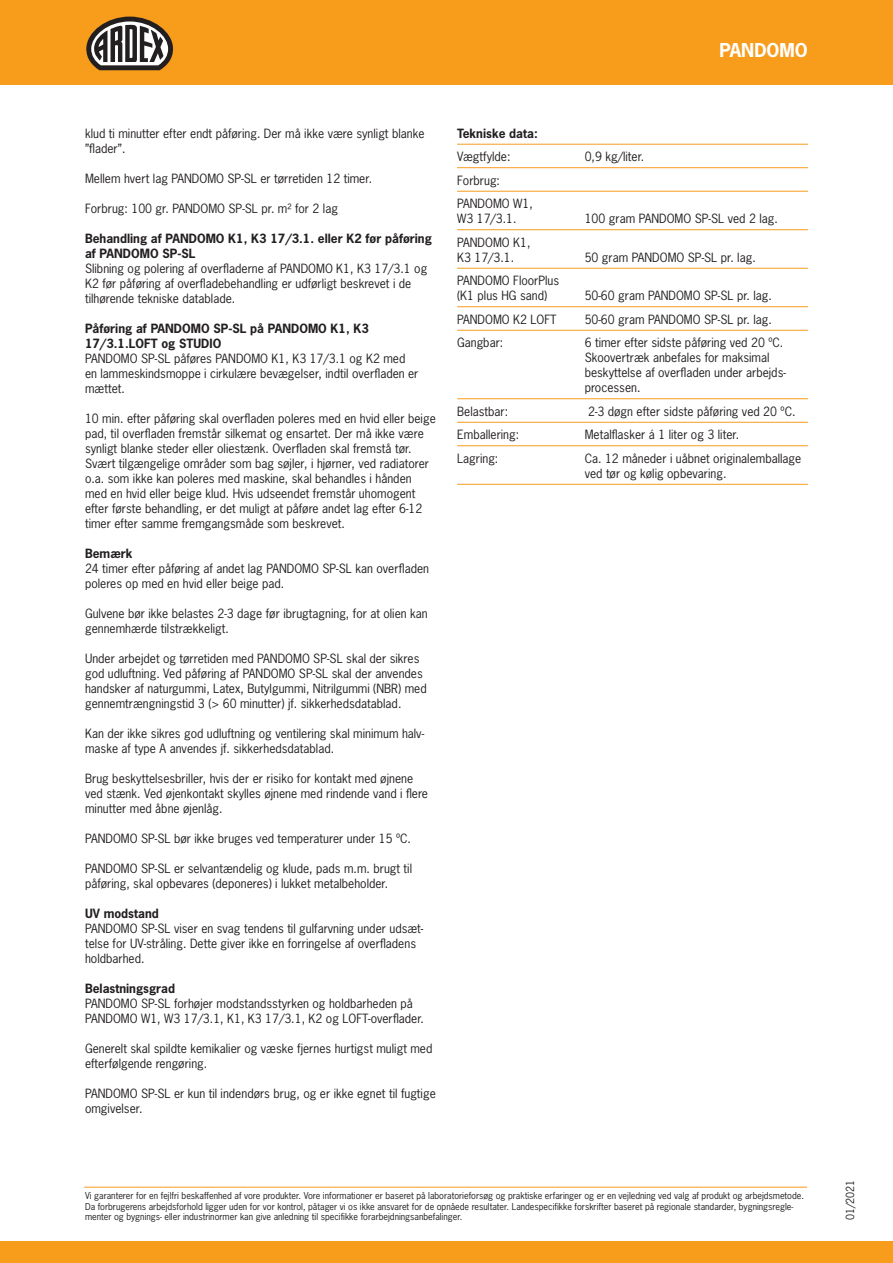
<style>
.page{position:relative;width:893px;height:1263px;background:#fff}
.page>*{position:absolute;margin:0;border:0;box-sizing:border-box;transform-origin:0 0}
.t1{font:700 18px "News Gothic Std";color:#fff}
.t2{font:12px/15px "News Gothic Std";color:#231f20}
.t3{font:700 12px/15px "News Gothic Std";color:#231f20}
.t4{font:10.5px "News Gothic Std";color:#231f20}
.t5{font:9px/10.5px "News Gothic Std";color:#231f20}
</style>
<div class="page">
<div style="left:0;top:0;width:893px;height:85px;background:#f89c1c"></div>
<div style="left:0;top:1242px;width:893px;height:21px;background:#f89c1c"></div>
<svg style="left:86px;top:17px;width:87px;height:53px"></svg>
<hr style="left:84px;top:1187px;width:723px;height:1px;background:#f89c1c">
<hr style="left:457px;top:144px;width:351px;height:1px;background:#f89c1c">
<hr style="left:457px;top:167px;width:351px;height:1px;background:#f89c1c">
<hr style="left:457px;top:191px;width:351px;height:1px;background:#f89c1c">
<hr style="left:457px;top:229px;width:351px;height:1px;background:#f89c1c">
<hr style="left:457px;top:268px;width:351px;height:1px;background:#f89c1c">
<hr style="left:457px;top:306px;width:351px;height:1px;background:#f89c1c">
<hr style="left:457px;top:330px;width:351px;height:1px;background:#f89c1c">
<hr style="left:457px;top:398px;width:351px;height:1px;background:#f89c1c">
<hr style="left:457px;top:422px;width:351px;height:1px;background:#f89c1c">
<hr style="left:457px;top:445px;width:351px;height:1px;background:#f89c1c">
<hr style="left:457px;top:484px;width:351px;height:1px;background:#f89c1c">
<h1 class="t1" style="left:719px;top:38px;width:90px">PANDOMO</h1>
<p class="t2" style="left:85px;top:125px;width:341px">klud ti minutter efter endt påføring. Der må ikke være synligt blanke ”flader”.</p>
<p class="t2" style="left:85px;top:170px;width:289px">Mellem hvert lag PANDOMO SP-SL er tørretiden 12 timer.</p>
<p class="t2" style="left:85px;top:200px;width:254px">Forbrug: 100 gr. PANDOMO SP-SL pr. m² for 2 lag</p>
<p class="t3" style="left:85px;top:230px;width:348px">Behandling af PANDOMO K1, K3 17/3.1. eller K2 før påføring af PANDOMO SP-SL</p>
<p class="t2" style="left:85px;top:260px;width:344px">Slibning og polering af overfladerne af PANDOMO K1, K3 17/3.1 og<br>K2 før påføring af overfladebehandling er udførligt beskrevet i de tilhørende tekniske datablade.</p>
<p class="t3" style="left:85px;top:320px;width:285px">Påføring af PANDOMO SP-SL på PANDOMO K1, K3<br>17/3.1.LOFT og STUDIO</p>
<p class="t2" style="left:85px;top:350px;width:335px">PANDOMO SP-SL påføres PANDOMO K1, K3 17/3.1 og K2 med en lammeskindsmoppe i cirkulære bevægelser, indtil overfladen er mættet.</p>
<p class="t2" style="left:85px;top:410px;width:352px">10 min. efter påføring skal overfladen poleres med en hvid eller beige pad, til overfladen fremstår silkemat og ensartet. Der må ikke være synligt blanke steder eller oliestænk. Overfladen skal fremstå tør.</p>
<p class="t2" style="left:85px;top:455px;width:345px">Svært tilgængelige områder som bag søjler, i hjørner, ved radiatorer o.a. som ikke kan poleres med maskine, skal behandles i hånden med en hvid eller beige klud. Hvis udseendet fremstår uhomogent efter første behandling, er det muligt at påføre andet lag efter 6-12 timer efter samme fremgangsmåde som beskrevet.</p>
<p class="t3" style="left:85px;top:545px;width:49px">Bemærk</p>
<p class="t2" style="left:85px;top:560px;width:345px">24 timer efter påføring af andet lag PANDOMO SP-SL kan overfladen poleres op med en hvid eller beige pad.</p>
<p class="t2" style="left:85px;top:605px;width:344px">Gulvene bør ikke belastes 2-3 dage før ibrugtagning, for at olien kan gennemhærde tilstrækkeligt.</p>
<p class="t2" style="left:85px;top:650px;width:343px">Under arbejdet og tørretiden med PANDOMO SP-SL skal der sikres god udluftning. Ved påføring af PANDOMO SP-SL skal der anvendes handsker af naturgummi, Latex, Butylgummi, Nitrilgummi (NBR) med gennemtrængningstid 3 (&gt; 60 minutter) jf. sikkerhedsdatablad.</p>
<p class="t2" style="left:85px;top:725px;width:341px">Kan der ikke sikres god udluftning og ventilering skal minimum halv&shy;maske af type A anvendes jf. sikkerhedsdatablad.</p>
<p class="t2" style="left:85px;top:770px;width:345px">Brug beskyttelsesbriller, hvis der er risiko for kontakt med øjnene ved stænk. Ved øjenkontakt skylles øjnene med rindende vand i flere minutter med åbne øjenlåg.</p>
<p class="t2" style="left:85px;top:830px;width:328px">PANDOMO SP-SL bør ikke bruges ved temperaturer under 15 oC.</p>
<p class="t2" style="left:85px;top:860px;width:329px">PANDOMO SP-SL er selvantændelig og klude, pads m.m. brugt til påføring, skal opbevares (deponeres) i lukket metalbeholder.</p>
<p class="t3" style="left:85px;top:905px;width:75px">UV modstand</p>
<p class="t2" style="left:85px;top:920px;width:340px">PANDOMO SP-SL viser en svag tendens til gulfarvning under udsæt&shy;telse for UV-stråling. Dette giver ikke en forringelse af overfladens holdbarhed.</p>
<p class="t3" style="left:85px;top:980px;width:92px">Belastningsgrad</p>
<p class="t2" style="left:85px;top:995px;width:340px">PANDOMO SP-SL forhøjer modstandsstyrken og holdbarheden på<br>PANDOMO W1, W3 17/3.1, K1, K3 17/3.1, K2 og LOFT-overflader.</p>
<p class="t2" style="left:85px;top:1040px;width:349px">Generelt skal spildte kemikalier og væske fjernes hurtigst muligt med efterfølgende rengøring.</p>
<p class="t2" style="left:85px;top:1085px;width:352px">PANDOMO SP-SL er kun til indendørs brug, og er ikke egnet til fugtige omgivelser.</p>
<p class="t3" style="left:457px;top:125px;width:82px">Tekniske data:</p>
<p class="t2" style="left:457px;top:149px;width:55px">Vægtfylde:</p>
<p class="t2" style="left:585px;top:149px;width:61px">0,9 kg/liter.</p>
<p class="t2" style="left:457px;top:173px;width:44px">Forbrug:</p>
<p class="t2" style="left:457px;top:196px;width:77px">PANDOMO W1,<br>W3 17/3.1.</p>
<p class="t2" style="left:585px;top:211px;width:195px">100 gram PANDOMO SP-SL ved 2 lag.</p>
<p class="t2" style="left:457px;top:235px;width:75px">PANDOMO K1,<br>K3 17/3.1.</p>
<p class="t2" style="left:457px;top:273px;width:104px">PANDOMO FloorPlus (K1 plus HG sand)</p>
<p class="t2" style="left:585px;top:250px;width:173px">50 gram PANDOMO SP-SL pr. lag.</p>
<p class="t2" style="left:585px;top:288px;width:189px">50-60 gram PANDOMO SP-SL pr. lag.</p>
<p class="t2" style="left:457px;top:312px;width:101px">PANDOMO K2 LOFT</p>
<p class="t2" style="left:585px;top:312px;width:189px">50-60 gram PANDOMO SP-SL pr. lag.</p>
<p class="t2" style="left:457px;top:335px;width:48px">Gangbar:</p>
<p class="t2" style="left:585px;top:335px;width:203px">6 timer efter sidste påføring ved 20 oC.<br>Skoovertræk anbefales for maksimal beskyttelse af overfladen under arbejds&shy;processen.</p>
<p class="t2" style="left:457px;top:404px;width:53px">Belastbar:</p>
<p class="t2" style="left:588px;top:404px;width:209px">2-3 døgn efter sidste påføring ved 20 oC.</p>
<p class="t2" style="left:457px;top:427px;width:64px">Emballering:</p>
<p class="t2" style="left:585px;top:427px;width:156px">Metalflasker á 1 liter og 3 liter.</p>
<p class="t2" style="left:457px;top:451px;width:43px">Lagring:</p>
<p class="t2" style="left:585px;top:451px;width:218px">Ca. 12 måneder i uåbnet originalemballage ved tør og kølig opbevaring.</p>
<p class="t5" style="left:85px;top:1191px;width:720px">Vi garanterer for en fejlfri beskaffenhed af vore produkter. Vore informationer er baseret på laboratorieforsøg og praktiske erfaringer og er en vejledning ved valg af produkt og arbejdsmetode.<br>Da forbrugerens arbejdsforhold ligger uden for vor kontrol, påtager vi os ikke ansvaret for de opnåede resultater. Landespecifikke forskrifter baseret på regionale standarder, bygningsregle&shy;menter og bygnings- eller industrinormer kan give anledning til specifikke forarbejdningsanbefalinger.</p>
<p class="t4" style="left:844px;top:1220px;width:42px;rotate:-90deg">01/2021</p>
</div>
